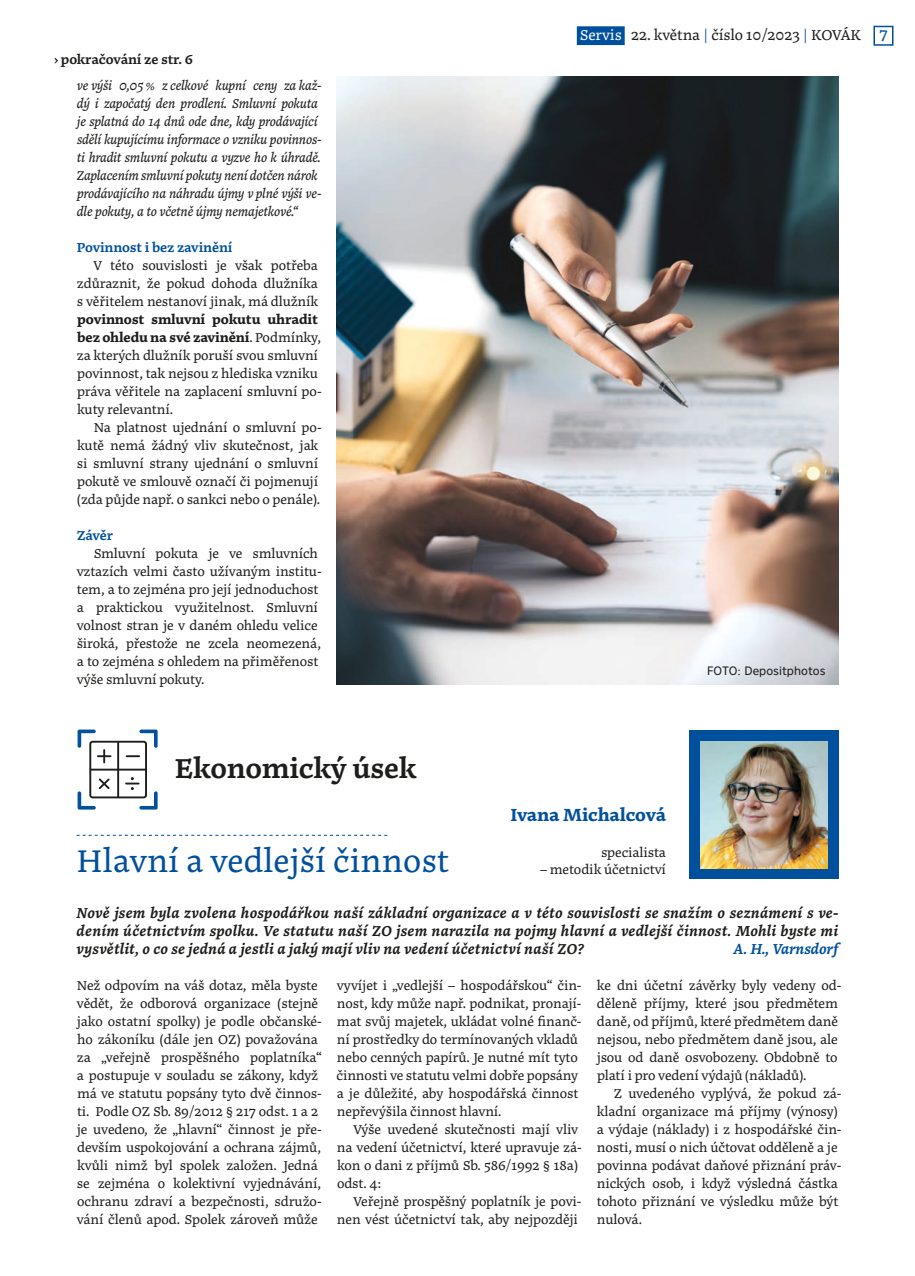
<style>
.page{position:relative;width:915px;height:1276px;background:#fff}
.page>*{position:absolute;margin:0;border:0;box-sizing:border-box;transform-origin:0 0}
.t1{font:33px "Noort";color:#00509d}
.t2{font:600 28.5px "Noort";letter-spacing:-.015em;color:#1d1d1b}
.t3{font:700 18px "Noort";letter-spacing:-.01em;color:#00509d}
.t4{font:italic 600 15px/18px "Noort";letter-spacing:.01em;color:#1d1d1b;text-align:justify}
.t5{font:15px "Noort";letter-spacing:-.01em;color:#1d1d1b}
.t6{font:italic 600 15px "Noort";letter-spacing:-.01em;color:#00509d}
.t7{font:13.5px/18px "Noort";letter-spacing:-.01em;color:#1d1d1b}
.t8{font:italic 13.5px/18px "Noort";letter-spacing:-.02em;color:#1d1d1b}
.t9{font:600 13.5px "Noort";letter-spacing:-.01em;color:#00509d}
.t10{font:600 13.5px "Noort";letter-spacing:-.01em;color:#1d1d1b}
.t11{font:12px "Nort";color:#1d1d1b}
.s1{font-weight:700}
.s2{color:#fff}
.s3{color:#00509d}
.s4{font-size:16.5px;color:#00509d}
</style>
<div class="page">
<div style="left:576px;top:26px;width:48px;height:19px;background:#00509d"></div>
<div style="left:873px;top:26px;width:20px;height:20px;border:2px solid #00509d"></div>
<svg style="left:77px;top:835px;width:310px;height:1px"></svg>
<div style="left:688px;top:730px;width:150px;height:149px;background:#00509d"></div>
<img style="left:700px;top:741px;width:127px;height:127px">
<svg style="left:139px;top:729px;width:18px;height:19px"></svg>
<div style="left:89px;top:741px;width:58px;height:57px;border:2px solid #1e1e1c;border-radius:2px"></div>
<svg style="left:77px;top:729px;width:33px;height:33px"></svg>
<svg style="left:126px;top:755px;width:13px;height:2px"></svg>
<svg style="left:77px;top:776px;width:34px;height:33px"></svg>
<hr style="left:91px;top:768px;width:55px;height:2px;background:#1e1e1c">
<hr style="left:117px;top:742px;width:2px;height:55px;background:#1e1e1c">
<svg style="left:126px;top:777px;width:31px;height:32px"></svg>
<img style="left:336px;top:77px;width:502px;height:607px">
<p class="t10" style="left:54px;top:52px;width:140px">› pokračování ze str. 6</p>
<p class="t8" style="left:76px;top:76px;width:246px">ve výši 0,05 % z celkové kupní ceny za kaž&shy;dý i započatý den prodlení. Smluvní pokuta je splatná do 14 dnů ode dne, kdy prodávající sdělí kupujícímu informace o vzniku povinnos&shy;ti hradit smluvní pokutu a vyzve ho k úhradě.<br>Zaplacením smluvní pokuty není dotčen nárok prodávajícího na náhradu újmy v plné výši ve&shy;dle pokuty, a to včetně újmy nemajetkové.“</p>
<p class="t9" style="left:77px;top:239px;width:157px">Povinnost i bez zavinění</p>
<p class="t7" style="left:77px;top:256px;width:243px;text-align:justify;text-indent:16px">V této souvislosti je však potřeba zdůraznit, že pokud dohoda dlužníka s věřitelem nestanoví jinak, má dlužník</p>
<p class="t7" style="left:77px;top:310px;width:246px"><span class="s1">povinnost smluvní pokutu uhradit bez ohledu na své zavinění</span>. Podmínky, za kterých dlužník poruší svou smluvní povinnost, tak nejsou z hlediska vzniku práva věřitele na zaplacení smluvní po&shy;kuty relevantní.</p>
<p class="t7" style="left:77px;top:418px;width:246px;text-indent:17px">Na platnost ujednání o smluvní po&shy;kutě nemá žádný vliv skutečnost, jak si smluvní strany ujednání o smluvní pokutě ve smlouvě označí či pojmenují (zda půjde např. o sankci nebo o penále).</p>
<p class="t9" style="left:77px;top:527px;width:38px">Závěr</p>
<p class="t7" style="left:77px;top:544px;width:246px;text-indent:17px">Smluvní pokuta je ve smluvních vztazích velmi často užívaným institu&shy;tem, a to zejména pro její jednoduchost a praktickou využitelnost. Smluvní volnost stran je v daném ohledu velice široká, přestože ne zcela neomezená, a to zejména s ohledem na přiměřenost výše smluvní pokuty.</p>
<h2 class="t2" style="left:175px;top:752px;width:243px">Ekonomický úsek</h2>
<h1 class="t1" style="left:77px;top:841px;width:374px">Hlavní a vedlejší činnost</h1>
<p class="t5" style="left:579px;top:26px;width:310px"><span class="s2">Servis</span> 22. května <span class="s3">|</span> číslo 10/2023 <span class="s3">|</span> KOVÁK <span class="s4">7</span></p>
<p class="t11" style="left:707px;top:662px;width:120px">FOTO: Depositphotos</p>
<h3 class="t3" style="left:510px;top:804px;width:157px">Ivana Michalcová</h3>
<p class="t7" style="left:600px;top:843px;width:66px">specialista</p>
<p class="t7" style="left:540px;top:860px;width:127px">– metodik účetnictví</p>
<p class="t4" style="left:77px;top:904px;width:763px">Nově jsem byla zvolena hospodářkou naší základní organizace a v této souvislosti se snažím o seznámení s ve&shy;dením účetnictvím spolku. Ve statutu naší ZO jsem narazila na pojmy hlavní a vedlejší činnost. Mohli byste mi vysvětlit, o co se jedná a jestli a jaký mají vliv na vedení účetnictví naší ZO?</p>
<p class="t6" style="left:733px;top:940px;width:106px">A. H., Varnsdorf</p>
<p class="t7" style="left:77px;top:976px;width:246px">Než odpovím na váš dotaz, měla byste vědět, že odborová organizace (stejně jako ostatní spolky) je podle občanské&shy;ho zákoníku (dále jen OZ) považována za „veřejně prospěšného poplatníka“ a postupuje v souladu se zákony, když má ve statutu popsány tyto dvě činnos&shy;ti. Podle OZ Sb. 89/2012 § 217 odst. 1 a 2 je uvedeno, že „hlavní“ činnost je pře&shy;devším uspokojování a ochrana zájmů, kvůli nimž byl spolek založen. Jedná se zejména o kolektivní vyjednávání, ochranu zdraví a bezpečnosti, sdružo&shy;vání členů apod. Spolek zároveň může</p>
<p class="t7" style="left:336px;top:976px;width:247px">vyvíjet i „vedlejší – hospodářskou“ čin&shy;nost, kdy může např. podnikat, pronají&shy;mat svůj majetek, ukládat volné finanč&shy;ní prostředky do termínovaných vkladů nebo cenných papírů. Je nutné mít tyto činnosti ve statutu velmi dobře popsány a je důležité, aby hospodářská činnost nepřevýšila činnost hlavní.</p>
<p class="t7" style="left:337px;top:1120px;width:246px;text-indent:16px">Výše uvedené skutečnosti mají vliv na vedení účetnictví, které upravuje zá&shy;kon o dani z příjmů Sb. 586/1992 § 18a) odst. 4:</p>
<p class="t7" style="left:337px;top:1192px;width:246px;text-align:right">Veřejně prospěšný poplatník je povi&shy;nen vést účetnictví tak, aby nejpozději</p>
<p class="t7" style="left:596px;top:976px;width:246px">ke dni účetní závěrky byly vedeny od&shy;děleně příjmy, které jsou předmětem daně, od příjmů, které předmětem daně nejsou, nebo předmětem daně jsou, ale jsou od daně osvobozeny. Obdobně to platí i pro vedení výdajů (nákladů).</p>
<p class="t7" style="left:596px;top:1084px;width:246px;text-indent:17px">Z uvedeného vyplývá, že pokud zá&shy;kladní organizace má příjmy (výnosy) a výdaje (náklady) i z hospodářské čin&shy;nosti, musí o nich účtovat odděleně a je povinna podávat daňové přiznání práv&shy;nických osob, i když výsledná částka tohoto přiznání ve výsledku může být nulová.</p>
</div>
